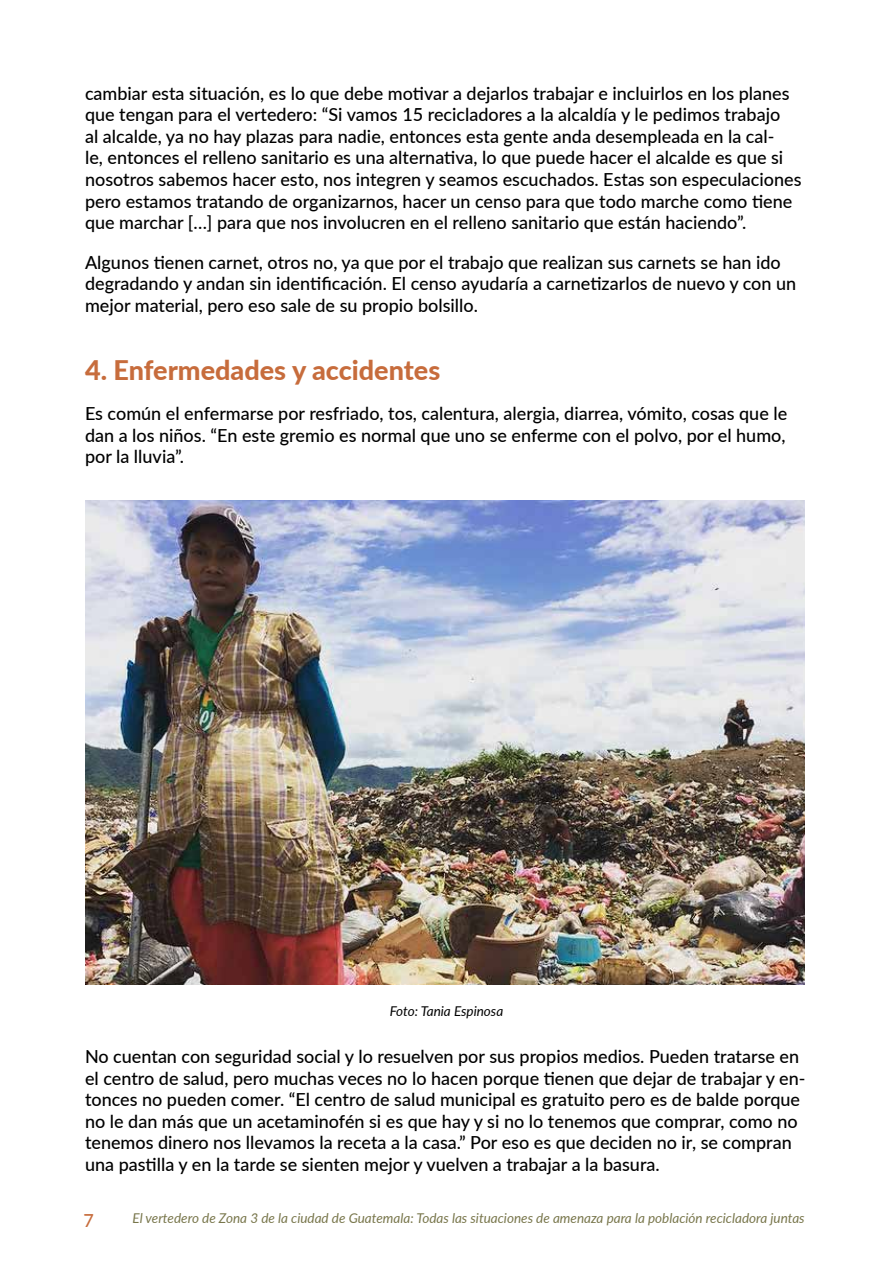
<style>
.page{position:relative;width:893px;height:1263px;background:#fff}
.page>*{position:absolute;margin:0;border:0;box-sizing:border-box;transform-origin:0 0}
.t1{font:800 27px "Lato";color:#c76c3c}
.t2{font:500 18px/21.6px "Lato";color:#000}
.t3{font:500 18px "Lato";color:#c76c3c}
.t4{font:italic 13.5px "Lato";color:#78764b}
.t5{font:italic 13.5px "Lato";color:#000}
</style>
<div class="page">
<img style="left:85px;top:501px;width:720px;height:484px">
<p class="t2" style="left:85px;top:81px;width:718px">cambiar esta situación, es lo que debe motivar a dejarlos trabajar e incluirlos en los planes que tengan para el vertedero: “Si vamos 15 recicladores a la alcaldía y le pedimos trabajo<br>al alcalde, ya no hay plazas para nadie, entonces esta gente anda desempleada en la cal-<br>le, entonces el relleno sanitario es una alternativa, lo que puede hacer el alcalde es que si nosotros sabemos hacer esto, nos integren y seamos escuchados. Estas son especulaciones pero estamos tratando de organizarnos, hacer un censo para que todo marche como tiene que marchar […] para que nos involucren en el relleno sanitario que están haciendo”.</p>
<p class="t2" style="left:85px;top:251px;width:713px">Algunos tienen carnet, otros no, ya que por el trabajo que realizan sus carnets se han ido degradando y andan sin identificación. El censo ayudaría a carnetizarlos de nuevo y con un mejor material, pero eso sale de su propio bolsillo.</p>
<h1 class="t1" style="left:85px;top:360px;width:357px">4. Enfermedades y accidentes</h1>
<p class="t2" style="left:85px;top:402px;width:704px;text-align:justify">Es común el enfermarse por resfriado, tos, calentura, alergia, diarrea, vómito, cosas que le dan a los niños. “En este gremio es normal que uno se enferme con el polvo, por el humo, por la lluvia”.</p>
<p class="t5" style="left:390px;top:1006px;width:115px">Foto: Tania Espinosa</p>
<p class="t2" style="left:85px;top:1045px;width:722px">No cuentan con seguridad social y lo resuelven por sus propios medios. Pueden tratarse en el centro de salud, pero muchas veces no lo hacen porque tienen que dejar de trabajar y en&shy;tonces no pueden comer. “El centro de salud municipal es gratuito pero es de balde porque no le dan más que un acetaminofén si es que hay y si no lo tenemos que comprar, como no tenemos dinero nos llevamos la receta a la casa.” Por eso es que deciden no ir, se compran una pastilla y en la tarde se sienten mejor y vuelven a trabajar a la basura.</p>
<p class="t3" style="left:84px;top:1212px;width:12px">7</p>
<p class="t4" style="left:133px;top:1213px;width:674px">El vertedero de Zona 3 de la ciudad de Guatemala: Todas las situaciones de amenaza para la población recicladora juntas</p>
</div>
